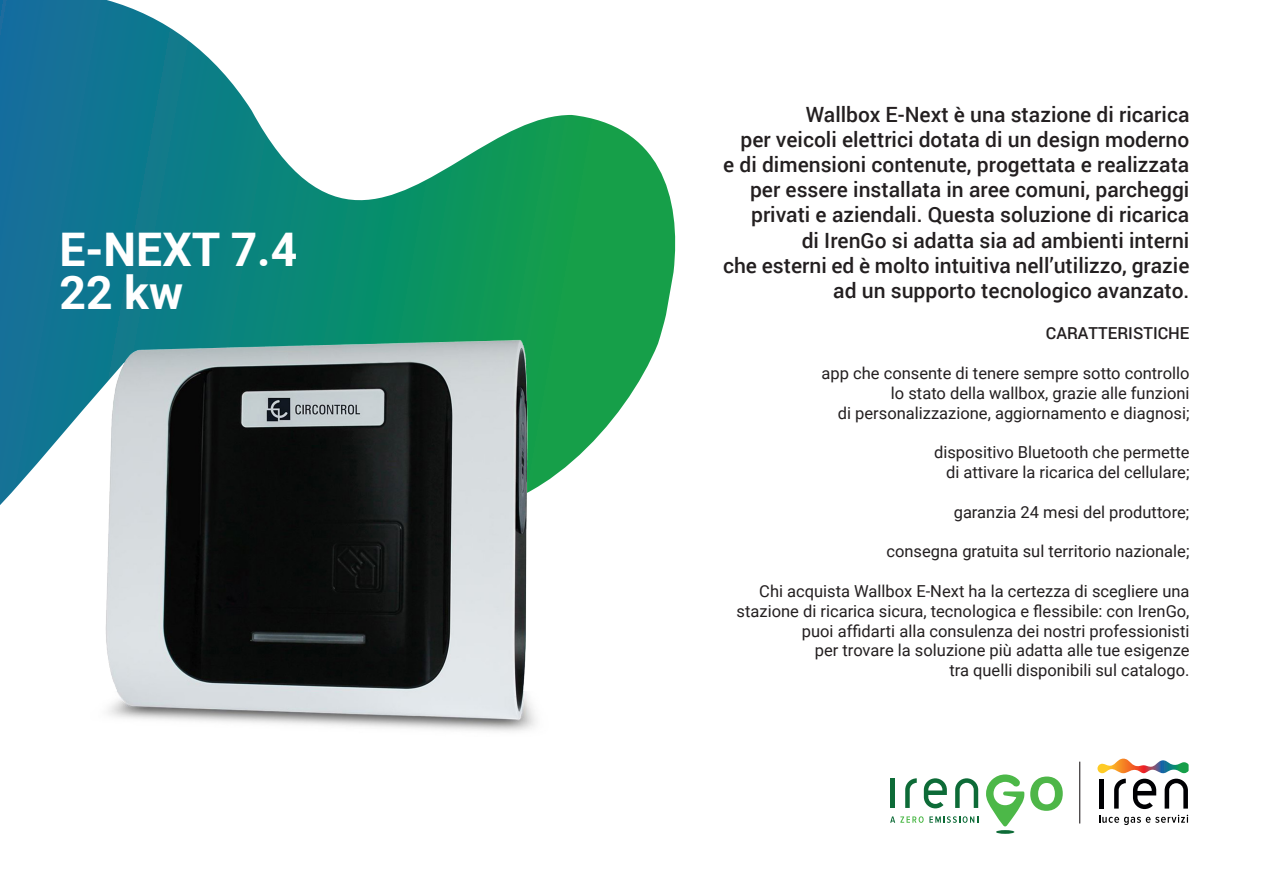
<style>
.page{position:relative;width:1263px;height:893px;background:#fff}
.page>*{position:absolute;margin:0;border:0;box-sizing:border-box;transform-origin:0 0}
.t1{font:700 46.35px/43.7px "Roboto";color:#fff}
.t2{font:500 21px/25.2px "Roboto";color:#231f20;text-align:right}
.t3{font:16.5px/19.8px "Roboto";color:#231f20;text-align:right}
.t4{font:500 16.5px "Roboto";color:#231f20}
</style>
<div class="page">
<svg style="left:1099px;top:815px;width:89px;height:10px"></svg>
<svg style="left:1164px;top:779px;width:24px;height:30px"></svg>
<hr style="left:1099px;top:779px;width:4px;height:30px;background:#000003">
<svg style="left:1114px;top:779px;width:12px;height:30px"></svg>
<svg style="left:1133px;top:779px;width:23px;height:30px"></svg>
<svg style="left:1097px;top:759px;width:91px;height:14px"></svg>
<svg style="left:996px;top:830px;width:18px;height:4px"></svg>
<svg style="left:986px;top:774px;width:38px;height:52px"></svg>
<svg style="left:1030px;top:776px;width:33px;height:35px"></svg>
<svg style="left:955px;top:778px;width:23px;height:30px"></svg>
<hr style="left:890px;top:779px;width:4px;height:29px;background:#0d6b37">
<svg style="left:905px;top:778px;width:12px;height:30px"></svg>
<svg style="left:924px;top:778px;width:23px;height:30px"></svg>
<svg style="left:890px;top:816px;width:88px;height:7px"></svg>
<hr style="left:1079px;top:762px;width:1px;height:61px;background:#231f20">
<svg style="left:0;top:0;width:676px;height:399px"></svg>
<img style="left:0;top:298px;width:628px;height:434px">
<h1 class="t1" style="left:60px;top:226px;width:239px">E-NEXT 7.4<br>22 kw</h1>
<p class="t2" style="left:723px;top:101px;width:468px">Wallbox E-Next è una stazione di ricarica<br>per veicoli elettrici dotata di un design moderno<br>e di dimensioni contenute, progettata e realizzata per essere installata in aree comuni, parcheggi privati e aziendali. Questa soluzione di ricarica<br>di IrenGo si adatta sia ad ambienti interni<br>che esterni ed è molto intuitiva nell’utilizzo, grazie ad un supporto tecnologico avanzato.</p>
<p class="t4" style="left:1046px;top:322px;width:145px">CARATTERISTICHE</p>
<p class="t3" style="left:822px;top:363px;width:369px">app che consente di tenere sempre sotto controllo lo stato della wallbox, grazie alle funzioni<br>di personalizzazione, aggiornamento e diagnosi;</p>
<p class="t3" style="left:934px;top:442px;width:257px">dispositivo Bluetooth che permette di attivare la ricarica del cellulare;</p>
<p class="t3" style="left:954px;top:501px;width:237px">garanzia 24 mesi del produttore;</p>
<p class="t3" style="left:886px;top:541px;width:304px">consegna gratuita sul territorio nazionale;</p>
<p class="t3" style="left:737px;top:580px;width:454px">Chi acquista Wallbox E-Next ha la certezza di scegliere una stazione di ricarica sicura, tecnologica e flessibile: con IrenGo, puoi affidarti alla consulenza dei nostri professionisti<br>per trovare la soluzione più adatta alle tue esigenze<br>tra quelli disponibili sul catalogo.</p>
</div>
